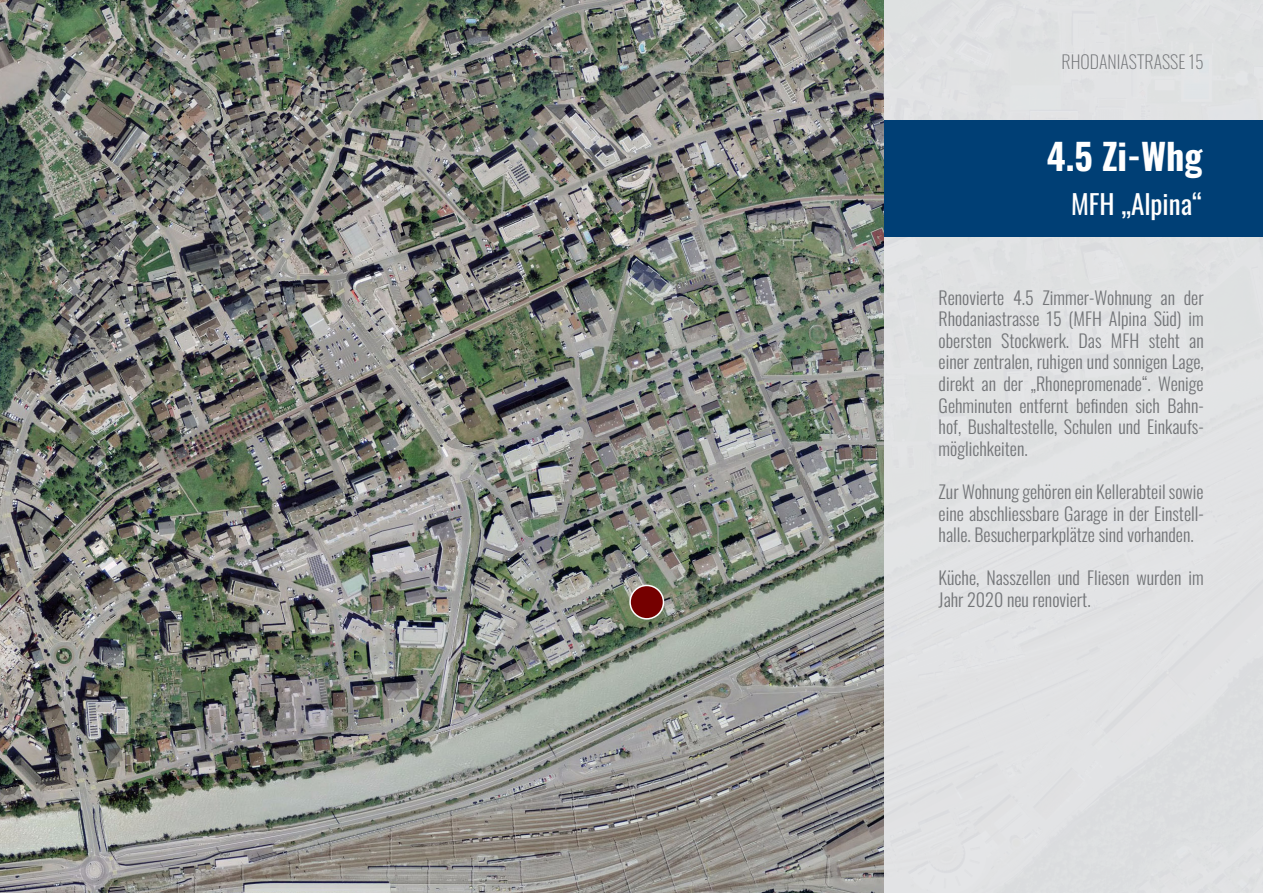
<style>
.page{position:relative;width:1263px;height:893px;background:#fff}
.page>*{position:absolute;margin:0;border:0;box-sizing:border-box;transform-origin:0 0}
.t1{font:700 36px "Oswald";color:#fff}
.t2{font:27px "Oswald";color:#fff}
.t3{font:300 18px/21.6px "Oswald";color:#727477;text-align:justify}
.t4{font:200 18px "Oswald";color:#727477}
</style>
<div class="page">
<img style="left:0;top:0;width:884px;height:893px">
<div style="left:630px;top:585px;width:33px;height:34px;background:#750000;border-radius:50%"></div>
<div style="left:629px;top:585px;width:35px;height:35px;border:2px solid #fff;border-radius:50%"></div>
<div style="left:884px;top:0;width:379px;height:893px;background:#e6e7e9"></div>
<div style="left:884px;top:121px;width:379px;height:116px;background:#003f75"></div>
<p class="t4" style="left:1061px;top:46px;width:144px">RHODANIASTRASSE 15</p>
<p class="t1" style="left:1047px;top:124px;width:157px">4.5 Zi-Whg</p>
<p class="t2" style="left:1071px;top:180px;width:133px">MFH „Alpina“</p>
<p class="t3" style="left:939px;top:285px;width:267px">Renovierte 4.5 Zimmer-Wohnung an der Rhodaniastrasse 15 (MFH Alpina Süd) im obersten Stockwerk. Das MFH steht an einer zentralen, ruhigen und sonnigen Lage, direkt an der „Rhonepromenade“. Wenige Gehminuten entfernt befinden sich Bahn&shy;hof, Bushaltestelle, Schulen und Einkaufs&shy;möglichkeiten.</p>
<p class="t3" style="left:939px;top:479px;width:267px">Zur Wohnung gehören ein Kellerabteil sowie eine abschliessbare Garage in der Einstell&shy;halle. Besucherparkplätze sind vorhanden.</p>
<p class="t3" style="left:939px;top:565px;width:267px">Küche, Nasszellen und Fliesen wurden im<br>Jahr 2020 neu renoviert.</p>
</div>
